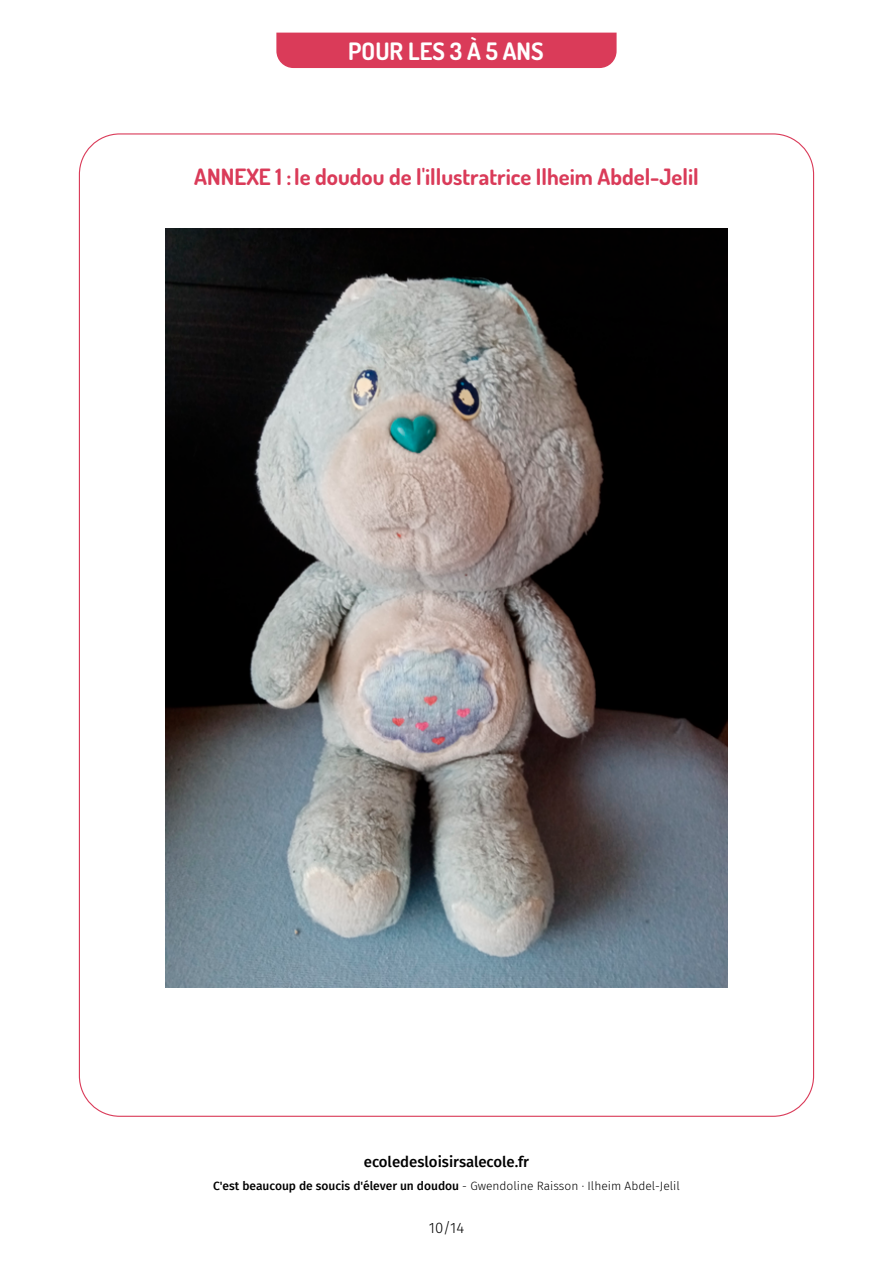
<style>
.page{position:relative;width:893px;height:1263px;background:#fff}
.page>*{position:absolute;margin:0;border:0;box-sizing:border-box;transform-origin:0 0}
.t1{font:700 24px "Dosis";color:#fff}
.t2{font:700 22.5px "Dosis";color:#da3b59}
.t3{font:500 15px "Fira Sans";color:#000}
.t4{font:300 15px "Fira Sans";color:#000}
.t5{font:500 12px "Fira Sans";color:#000}
.s1{font-weight:300}
</style>
<div class="page">
<div style="left:276px;top:33px;width:341px;height:35px;background:#da3b59"></div>
<img style="left:165px;top:228px;width:562px;height:760px">
<h1 class="t1" style="left:348px;top:35px;width:197px">POUR LES 3 À 5 ANS</h1>
<h2 class="t2" style="left:194px;top:162px;width:506px">ANNEXE 1 : le doudou de l'illustratrice Ilheim Abdel-Jelil</h2>
<p class="t3" style="left:364px;top:1150px;width:167px">ecoledesloisirsalecole.fr</p>
<p class="t5" style="left:213px;top:1176px;width:468px">C'est beaucoup de soucis d'élever un doudou <span class="s1">- Gwendoline Raisson · Ilheim Abdel-Jelil</span></p>
<p class="t4" style="left:429px;top:1217px;width:37px">10/14</p>
</div>
